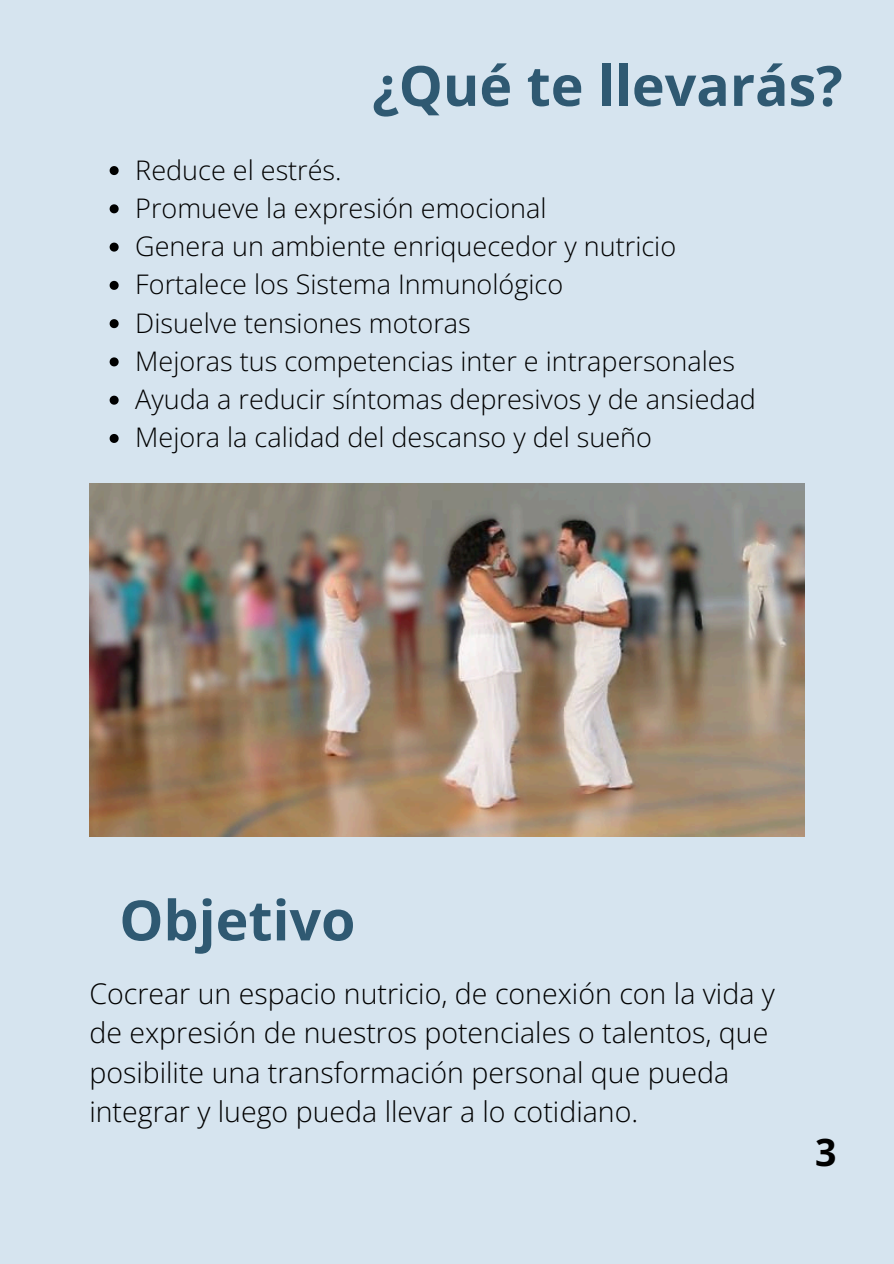
<style>
.page{position:relative;width:894px;height:1264px;background:#fff}
.page>*{position:absolute;margin:0;border:0;box-sizing:border-box;transform-origin:0 0}
.t1{font:700 55.5px "Open Sans";color:#2f5972}
.t2{font:700 37.5px "Open Sans";color:#000}
.t3{font:300 28.5px/39.3px "Open Sans";color:#000}
.t4{font:300 27px "Open Sans";color:#000}
</style>
<div class="page">
<div style="left:0;top:0;width:893px;height:1263px;background:#d6e4ef"></div>
<img style="left:89px;top:483px;width:715px;height:354px">
<svg style="left:110px;top:166px;width:9px;height:9px"></svg>
<svg style="left:110px;top:204px;width:9px;height:9px"></svg>
<svg style="left:110px;top:242px;width:9px;height:9px"></svg>
<svg style="left:110px;top:281px;width:9px;height:9px"></svg>
<svg style="left:110px;top:319px;width:9px;height:9px"></svg>
<svg style="left:110px;top:357px;width:9px;height:9px"></svg>
<svg style="left:110px;top:395px;width:9px;height:9px"></svg>
<svg style="left:110px;top:434px;width:9px;height:9px"></svg>
<h1 class="t1" style="left:372px;top:47px;width:472px">¿Qué te llevarás?</h1>
<p class="t4" style="left:135px;top:151px;width:208px">Reduce el estrés.</p>
<p class="t4" style="left:135px;top:189px;width:412px">Promueve la expresión emocional</p>
<p class="t4" style="left:135px;top:227px;width:542px">Genera un ambiente enriquecedor y nutricio</p>
<p class="t4" style="left:135px;top:265px;width:429px">Fortalece los Sistema Inmunológico</p>
<p class="t4" style="left:135px;top:304px;width:337px">Disuelve tensiones motoras</p>
<p class="t4" style="left:135px;top:342px;width:601px">Mejoras tus competencias inter e intrapersonales</p>
<p class="t4" style="left:135px;top:380px;width:622px">Ayuda a reducir síntomas depresivos y de ansiedad</p>
<p class="t4" style="left:135px;top:418px;width:518px">Mejora la calidad del descanso y del sueño</p>
<p class="t1" style="left:119px;top:881px;width:237px">Objetivo</p>
<h1 class="t3" style="left:89px;top:973px;width:687px">Cocrear un espacio nutricio, de conexión con la vida y de expresión de nuestros potenciales o talentos, que posibilite una transformación personal que pueda integrar y luego pueda llevar a lo cotidiano.</h1>
<p class="t2" style="left:815px;top:1125px;width:23px">3</p>
</div>
